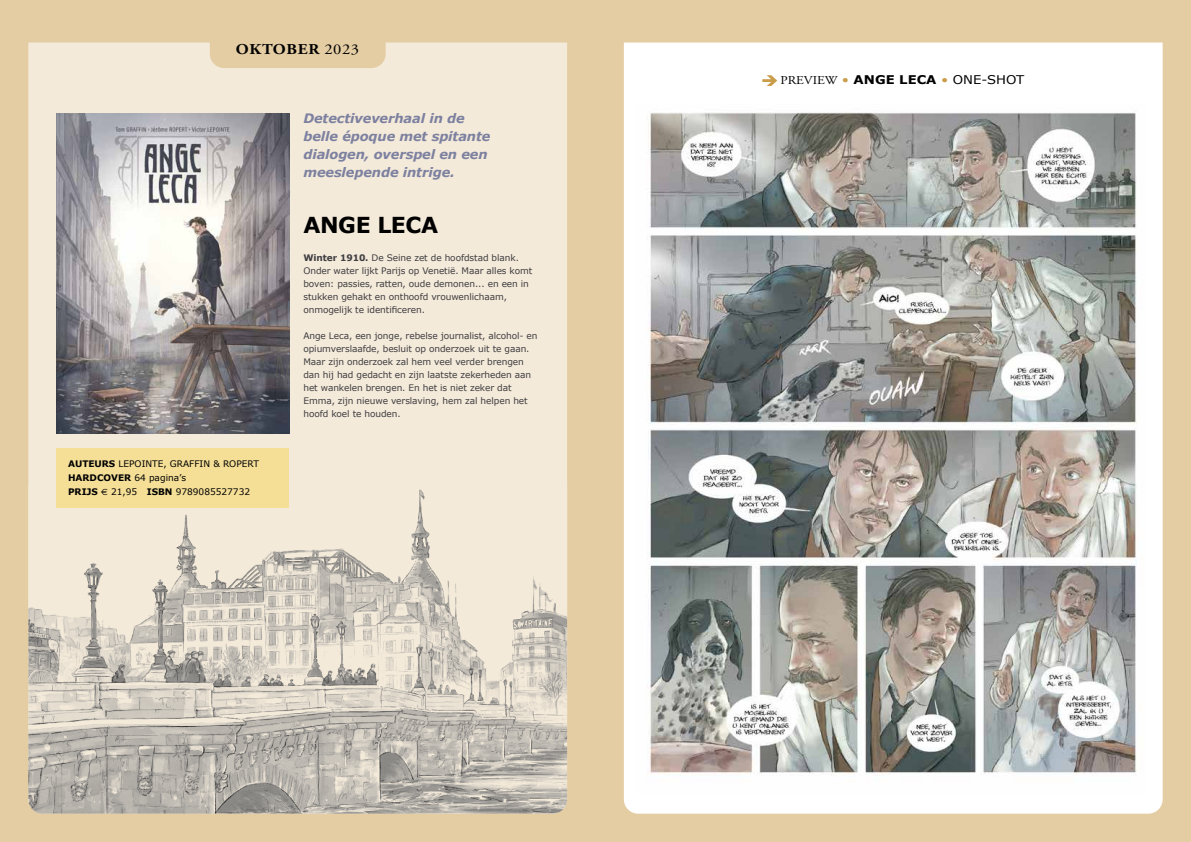
<style>
.page{position:relative;width:1191px;height:842px;background:#e4cca3}
.page>*{position:absolute;margin:0;border:0;box-sizing:border-box;transform-origin:0 0}
.t1{font:700 22px "Verdana";letter-spacing:-.02em;color:#000}
.t2{font:700 15px "Adobe Garamond Pro";letter-spacing:.045em;color:#000;scale:1.1 1}
.t3{font:italic 700 13px/18px "Verdana";letter-spacing:-.01em;color:#7d81a0}
.t4{font:700 12px "Verdana";color:#000;scale:1.1 1}
.t5{font:9px/13px "Verdana";letter-spacing:-.01em;color:#3e3d40}
.t6{font:9px/14px "Verdana";color:#000}
.s1{font-weight:400}
.s2{font-weight:700}
.s3{font-family:"Euro Sans"}
.s4{color:#ca9d4b}
.s5{font-family:"Adobe Garamond Pro";font-weight:400}
.s6{font-weight:400;color:#ca9d4b}
</style>
<div class="page">
<div style="left:28px;top:43px;width:539px;height:443px;background:#f4eada"></div>
<img style="left:28px;top:486px;width:539px;height:328px">
<div style="left:624px;top:43px;width:538px;height:771px;background:#fff"></div>
<img style="left:636px;top:103px;width:509px;height:691px">
<div style="left:210px;top:28px;width:176px;height:40px;background:#e4cca3;border-radius:14px"></div>
<img style="left:57px;top:113px;width:232px;height:321px">
<div style="left:57px;top:448px;width:232px;height:59px;background:#f5df97"></div>
<h2 class="t2" style="left:236px;top:40px;width:113px">OKTOBER <span class="s1">2023</span></h2>
<p class="t6" style="left:68px;top:457px;width:192px"><span class="s2">AUTEURS</span> LEPOINTE, GRAFFIN &amp; ROPERT<br><span class="s2">HARDCOVER</span> 64 pagina’s<br><span class="s2">PRIJS</span> <span class="s3">E</span> 21,95 <span class="s2">ISBN</span> 9789085527732</p>
<h3 class="t3" style="left:303px;top:110px;width:189px">Detectiveverhaal in de belle époque met spitante dialogen, overspel en een meeslepende intrige.</h3>
<h1 class="t1" style="left:303px;top:211px;width:136px">ANGE LECA</h1>
<p class="t5" style="left:303px;top:252px;width:230px"><span class="s2">Winter 1910.</span> De Seine zet de hoofdstad blank.<br>Onder water lijkt Parijs op Venetië. Maar alles komt boven: passies, ratten, oude demonen... en een in stukken gehakt en onthoofd vrouwenlichaam, onmogelijk te identificeren.</p>
<p class="t5" style="left:303px;top:330px;width:236px">Ange Leca, een jonge, rebelse journalist, alcohol- en opiumverslaafde, besluit op onderzoek uit te gaan.<br>Maar zijn onderzoek zal hem veel verder brengen dan hij had gedacht en zijn laatste zekerheden aan het wankelen brengen. En het is niet zeker dat Emma, zijn nieuwe verslaving, hem zal helpen het hoofd koel te houden.</p>
<h3 class="t4" style="left:761px;top:72px;width:241px"><span class="s4">➔</span><span class="s5">PREVIEW</span> <span class="s6">•</span> ANGE LECA <span class="s6">•</span> <span class="s1">ONE-SHOT</span></h3>
</div>
